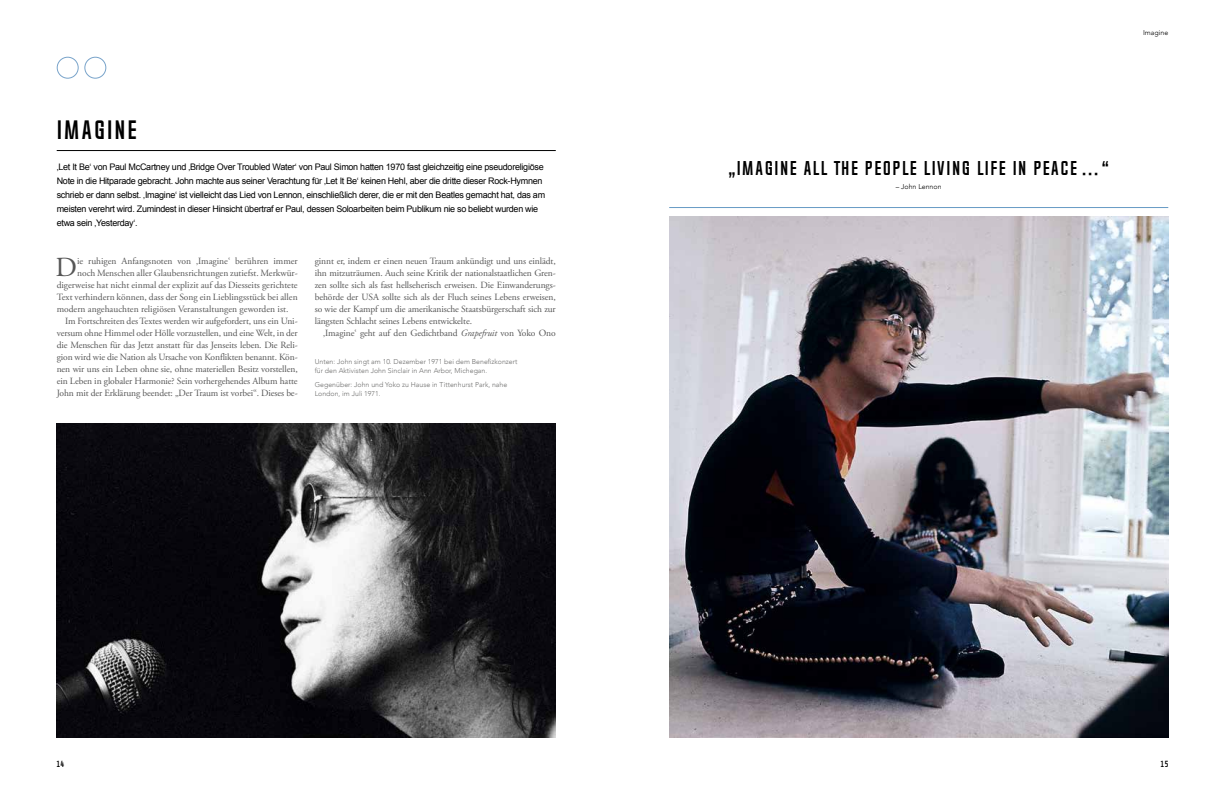
<style>
.page{position:relative;width:1225px;height:794px;background:#fff}
.page>*{position:absolute;margin:0;border:0;box-sizing:border-box;transform-origin:0 0}
.t1{font:27.6px "Adobe Garamond Pro";color:#565656}
.t2{font:700 24px "Chosence";letter-spacing:.08em;color:#000}
.t3{font:700 18px "Chosence";letter-spacing:.08em;color:#000}
.t4{font:9.5px/12px "Adobe Garamond Pro";letter-spacing:-.01em;color:#565656;text-align:justify}
.t5{font:9px/14px "Arial";letter-spacing:-.03em;color:#000}
.t6{font:700 8px "Chosence";color:#000}
.t7{font:300 7px/9px "Avenir";color:#6f6f6e}
.t8{font:300 7px "Avenir";color:#000}
.s1{font-style:italic}
</style>
<div class="page">
<img style="left:669px;top:216px;width:499px;height:521px">
<hr style="left:669px;top:207px;width:499px;height:1px;background:#669ac4">
<img style="left:57px;top:423px;width:499px;height:314px">
<div style="left:57px;top:57px;width:22px;height:22px;border:1px solid #78a3ca;border-radius:50%"></div>
<div style="left:84px;top:57px;width:22px;height:22px;border:1px solid #78a3ca;border-radius:50%"></div>
<hr style="left:57px;top:150px;width:499px;height:1px;background:#000">
<h2 class="t2" style="left:57px;top:116px;width:82px">IMAGINE</h2>
<p class="t5" style="left:57px;top:160px;width:490px">‚Let It Be‘ von Paul McCartney und ‚Bridge Over Troubled Water‘ von Paul Simon hatten 1970 fast gleichzeitig eine pseudoreligiöse Note in die Hitparade gebracht. John machte aus seiner Verachtung für ‚Let It Be‘ keinen Hehl, aber die dritte dieser Rock-Hymnen schrieb er dann selbst. ‚Imagine‘ ist vielleicht das Lied von Lennon, einschließlich derer, die er mit den Beatles gemacht hat, das am meisten verehrt wird. Zumindest in dieser Hinsicht übertraf er Paul, dessen Soloarbeiten beim Publikum nie so beliebt wurden wie etwa sein ‚Yesterday‘.</p>
<h1 class="t1" style="left:56px;top:251px;width:23px">D</h1>
<p class="t4" style="left:77px;top:255px;width:222px">ie ruhigen Anfangsnoten von ‚Imagine‘ berühren immer</p>
<p class="t4" style="left:315px;top:255px;width:242px">ginnt er, indem er einen neuen Traum ankündigt und uns einlädt, ihn mitzuträumen. Auch seine Kritik der nationalstaatlichen Gren&shy;zen sollte sich als fast hellseherisch erweisen. Die Einwanderungs&shy;behörde der USA sollte sich als der Fluch seines Lebens erweisen, so wie der Kampf um die amerikanische Staatsbürgerschaft sich zur längsten Schlacht seines Lebens entwickelte.</p>
<p class="t4" style="left:323px;top:327px;width:234px">‚Imagine‘ geht auf den Gedichtband <span class="s1">Grapefruit</span> von Yoko Ono</p>
<p class="t7" style="left:315px;top:357px;width:204px">Unten: John singt am 10. Dezember 1971 bei dem Benefizkonzert für den Aktivisten John Sinclair in Ann Arbor, Michegan.</p>
<p class="t7" style="left:315px;top:380px;width:194px">Gegenüber: John und Yoko zu Hause in Tittenhurst Park, nahe<br>London, im Juli 1971.</p>
<p class="t4" style="left:77px;top:267px;width:222px">noch Menschen aller Glaubensrichtungen zutiefst. Merkwür-</p>
<p class="t4" style="left:57px;top:279px;width:242px">digerweise hat nicht einmal der explizit auf das Diesseits gerichtete</p>
<p class="t4" style="left:57px;top:291px;width:242px">Text verhindern können, dass der Song ein Lieblingsstück bei allen</p>
<p class="t4" style="left:57px;top:303px;width:233px">modern angehauchten religiösen Veranstaltungen geworden ist.</p>
<p class="t4" style="left:65px;top:315px;width:234px">Im Fortschreiten des Textes werden wir aufgefordert, uns ein Uni-</p>
<p class="t4" style="left:57px;top:327px;width:242px">versum ohne Himmel oder Hölle vorzustellen, und eine Welt, in der</p>
<p class="t4" style="left:57px;top:339px;width:242px">die Menschen für das Jetzt anstatt für das Jenseits leben. Die Reli-</p>
<p class="t4" style="left:57px;top:351px;width:242px">gion wird wie die Nation als Ursache von Konflikten benannt. Kön-</p>
<p class="t4" style="left:57px;top:363px;width:242px">nen wir uns ein Leben ohne sie, ohne materiellen Besitz vorstellen,</p>
<p class="t4" style="left:57px;top:375px;width:242px">ein Leben in globaler Harmonie? Sein vorhergehendes Album hatte</p>
<p class="t4" style="left:57px;top:387px;width:242px">John mit der Erklärung beendet: „Der Traum ist vorbei“. Dieses be-</p>
<p class="t8" style="left:1143px;top:29px;width:27px">Imagine</p>
<h3 class="t3" style="left:729px;top:158px;width:381px">„IMAGINE ALL THE PEOPLE LIVING LIFE IN PEACE …“</h3>
<p class="t8" style="left:896px;top:182px;width:47px">– John Lennon</p>
<p class="t6" style="left:57px;top:760px;width:9px">14</p>
<p class="t6" style="left:1161px;top:760px;width:9px">15</p>
</div>
